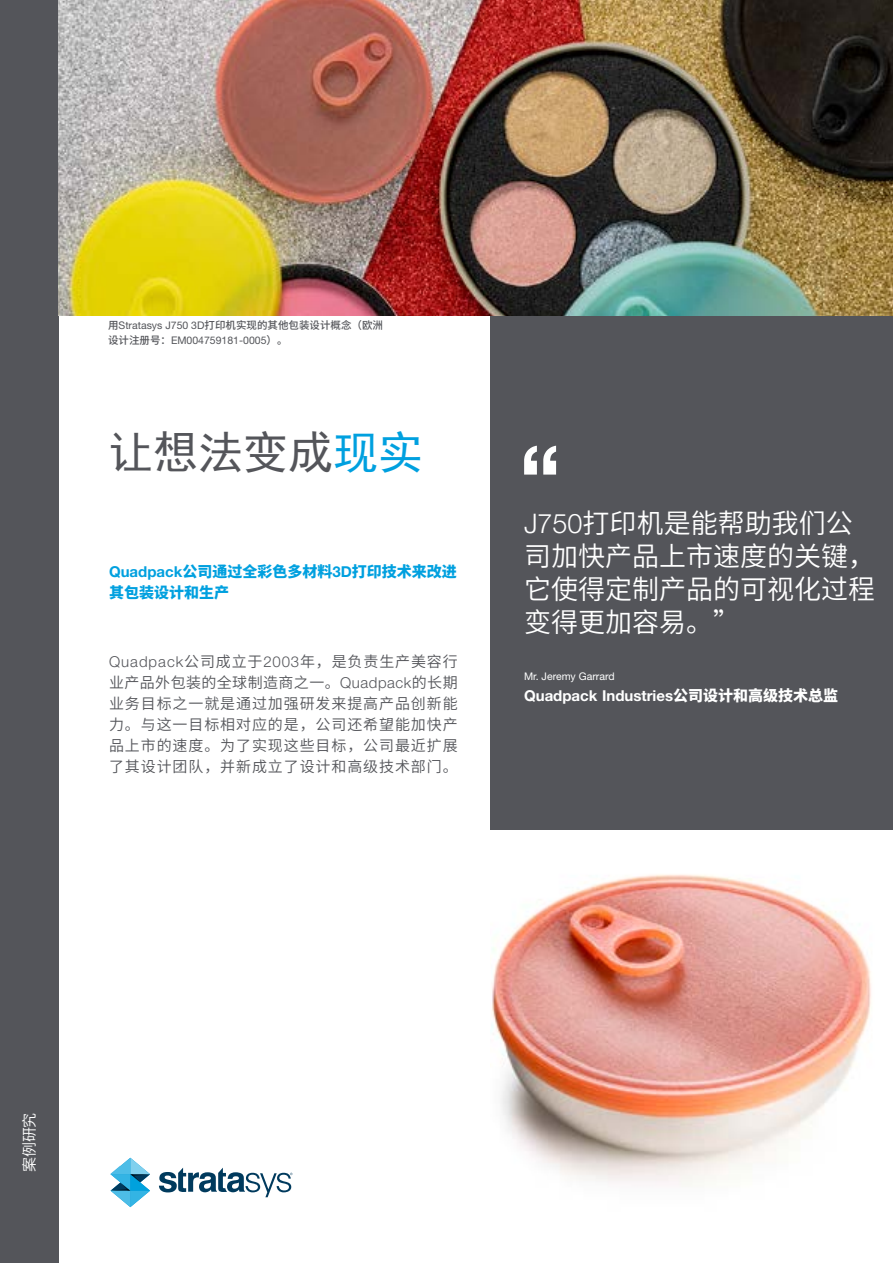
<style>
.page{position:relative;width:893px;height:1263px;background:#fff}
.page>*{position:absolute;margin:0;border:0;box-sizing:border-box;transform-origin:0 0}
.t1{font:45px "Sim Hei";color:#54555a}
.t2{font:27px/33px "Source Han Sans CN";color:#fff}
.t3{font:15px/21px "Source Han Sans CN";letter-spacing:.06em;color:#54555a;text-align:justify}
.t4{font:800 15px/21px "Source Han Sans CN";color:#00a0df}
.t5{font:700 15px "Helvetica Neue LT Std";color:#fff}
.t6{font:15px "Source Han Sans CN";color:#fff}
.t7{font:500 10.5px "Source Han Sans CN";color:#54555a}
.t8{font:10.5px "Helvetica Neue LT Std";color:#54555a}
.t9{font:10.5px "Helvetica Neue LT Std";color:#fff}
.s1{font-family:"Helvetica Neue LT Std";font-weight:400}
.s2{font-family:"Source Han Sans CN";font-weight:500}
.s3{color:#00a0df}
.s4{font-family:"Helvetica Neue LT Std";font-weight:700}
.s5{font-family:"Helvetica Neue LT Std";font-weight:300}
.s6{font-family:"Source Han Sans CN";font-weight:800}
</style>
<div class="page">
<div style="left:0;top:0;width:59px;height:1263px;background:#54555a"></div>
<svg style="left:111px;top:1158px;width:39px;height:49px"></svg>
<svg style="left:159px;top:1167px;width:133px;height:30px"></svg>
<img style="left:490px;top:829px;width:403px;height:358px">
<div style="left:490px;top:316px;width:403px;height:513px;background:#54555a"></div>
<svg style="left:524px;top:446px;width:32px;height:29px"></svg>
<img style="left:59px;top:0;width:834px;height:316px">
<p class="t7" style="left:108px;top:319px;width:276px">用<span class="s1">Stratasys J750 3D</span>打印机实现的其他包装设计概念（欧洲</p>
<p class="t8" style="left:108px;top:334px;width:181px"><span class="s2">设计注册号：</span>EM004759181-0005<span class="s2">）。</span></p>
<h1 class="t1" style="left:108px;top:429px;width:317px">让想法变成<span class="s3">现实</span></h1>
<p class="t4" style="left:109px;top:561px;width:349px"><span class="s4">Quadpack</span>公司通过全彩色多材料<span class="s4">3D</span>打印技术来改进其包装设计和生产</p>
<p class="t3" style="left:109px;top:651px;width:350px"><span class="s5">Quadpack</span>公司成立于<span class="s5">2003</span>年，是负责生产美容行业产品外包装的全球制造商之一。<span class="s5">Quadpack</span>的长期业务目标之一就是通过加强研发来提高产品创新能力。与这一目标相对应的是，公司还希望能加快产品上市的速度。为了实现这些目标，公司最近扩展了其设计团队，并新成立了设计和高级技术部门。</p>
<h2 class="t2" style="left:524px;top:507px;width:352px"><span class="s5">J750</span>打印机是能帮助我们公司加快产品上市速度的关键，它使得定制产品的可视化过程变得更加容易。”</h2>
<p class="t9" style="left:524px;top:670px;width:92px">Mr. Jeremy Garrard</p>
<p class="t5" style="left:524px;top:686px;width:316px">Quadpack Industries<span class="s6">公司设计和高级技术总监</span></p>
<p class="t6" style="left:21px;top:1171px;width:60px;rotate:-90deg">案例研究</p>
</div>
